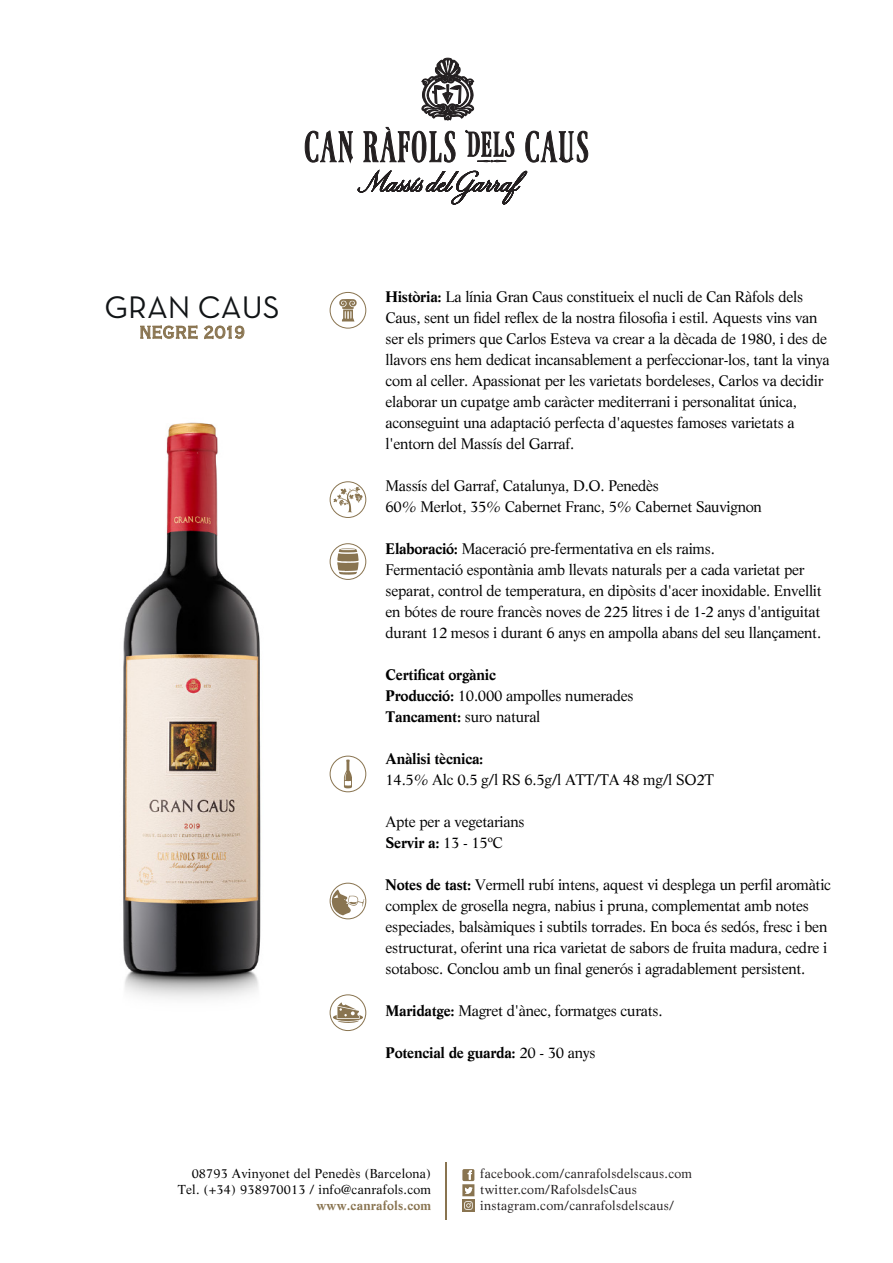
<style>
.page{position:relative;width:893px;height:1263px;background:#fff}
.page>*{position:absolute;margin:0;border:0;box-sizing:border-box;transform-origin:0 0}
.t1{font:31.8px "Neutra Text Book SC";color:#111416}
.t2{font:22.95px "Copperplate Gothic Std 29 BC";letter-spacing:-.02em;color:#897450}
.t3{font:15px/21px "Life LT Std";letter-spacing:-.02em;color:#000001}
.t4{font:700 15px/21px "Life LT Std";letter-spacing:-.02em;color:#000001}
.t5{font:12.75px/15.8px "Life LT Std";letter-spacing:.015em;color:#231f20}
.t6{font:12.75px/16.2px "Life LT Std";letter-spacing:.015em;color:#000001;text-align:right}
.t7{font:700 12.75px "Life LT Std";letter-spacing:.015em;color:#897450}
.s1{font-weight:700}
.s2{font-weight:400}
</style>
<div class="page">
<img style="left:123px;top:422px;width:138px;height:577px">
<svg style="left:140px;top:326px;width:57px;height:13px"></svg>
<svg style="left:204px;top:326px;width:40px;height:13px"></svg>
<svg style="left:330px;top:883px;width:36px;height:36px"></svg>
<svg style="left:330px;top:543px;width:36px;height:37px"></svg>
<svg style="left:330px;top:481px;width:36px;height:37px"></svg>
<svg style="left:330px;top:756px;width:36px;height:36px"></svg>
<svg style="left:330px;top:994px;width:36px;height:37px"></svg>
<svg style="left:330px;top:292px;width:36px;height:37px"></svg>
<div style="left:462px;top:1199px;width:12px;height:12px;background:#897450"></div>
<svg style="left:462px;top:1169px;width:12px;height:41px"></svg>
<hr style="left:446px;top:1162px;width:1px;height:57px;background:#897450">
<svg style="left:305px;top:131px;width:48px;height:31px"></svg>
<svg style="left:364px;top:127px;width:91px;height:36px"></svg>
<svg style="left:526px;top:131px;width:62px;height:31px"></svg>
<svg style="left:466px;top:130px;width:48px;height:32px"></svg>
<svg style="left:358px;top:169px;width:169px;height:35px"></svg>
<svg style="left:422px;top:58px;width:52px;height:62px"></svg>
<h1 class="t1" style="left:105px;top:288px;width:177px">GRAN CAUS</h1>
<h2 class="t2" style="left:139px;top:321px;width:108px">NEGRE 2019</h2>
<p class="t3" style="left:386px;top:286px;width:446px"><span class="s1">Història:</span> La línia Gran Caus constitueix el nucli de Can Ràfols dels Caus, sent un fidel reflex de la nostra filosofia i estil. Aquests vins van ser els primers que Carlos Esteva va crear a la dècada de 1980, i des de llavors ens hem dedicat incansablement a perfeccionar-los, tant la vinya com al celler. Apassionat per les varietats bordeleses, Carlos va decidir elaborar un cupatge amb caràcter mediterrani i personalitat única, aconseguint una adaptació perfecta d'aquestes famoses varietats a l'entorn del Massís del Garraf.</p>
<p class="t3" style="left:386px;top:475px;width:378px">Massís del Garraf, Catalunya, D.O. Penedès<br>60% Merlot, 35% Cabernet Franc, 5% Cabernet Sauvignon</p>
<p class="t3" style="left:386px;top:538px;width:438px"><span class="s1">Elaboració:</span> Maceració pre-fermentativa en els raims.<br>Fermentació espontània amb llevats naturals per a cada varietat per separat, control de temperatura, en dipòsits d'acer inoxidable. Envellit en bótes de roure francès noves de 225 litres i de 1-2 anys d'antiguitat durant 12 mesos i durant 6 anys en ampolla abans del seu llançament.</p>
<p class="t4" style="left:386px;top:664px;width:250px">Certificat orgànic<br>Producció: <span class="s2">10.000 ampolles numerades<br></span>Tancament: <span class="s2">suro natural</span></p>
<p class="t4" style="left:386px;top:748px;width:99px">Anàlisi tècnica:</p>
<p class="t3" style="left:386px;top:769px;width:330px">14.5% Alc 0.5 g/l RS 6.5g/l ATT/TA 48 mg/l SO2T</p>
<p class="t3" style="left:386px;top:811px;width:141px">Apte per a vegetarians<br><span class="s1">Servir a:</span> 13 - 15ºC</p>
<p class="t3" style="left:386px;top:874px;width:447px"><span class="s1">Notes de tast:</span> Vermell rubí intens, aquest vi desplega un perfil aromàtic complex de grosella negra, nabius i pruna, complementat amb notes especiades, balsàmiques i subtils torrades. En boca és sedós, fresc i ben estructurat, oferint una rica varietat de sabors de fruita madura, cedre i sotabosc. Conclou amb un final generós i agradablement persistent.</p>
<p class="t3" style="left:386px;top:1000px;width:278px"><span class="s1">Maridatge:</span> Magret d'ànec, formatges curats.</p>
<p class="t4" style="left:386px;top:1042px;width:212px">Potencial de guarda: <span class="s2">20 - 30 anys</span></p>
<p class="t6" style="left:178px;top:1165px;width:255px">08793 Avinyonet del Penedès (Barcelona)<br>Tel. (+34) 938970013 / info@canrafols.com</p>
<p class="t7" style="left:316px;top:1198px;width:116px">www.canrafols.com</p>
<p class="t5" style="left:480px;top:1166px;width:213px">facebook.com/canrafolsdelscaus.com twitter.com/RafolsdelsCaus instagram.com/canrafolsdelscaus/</p>
</div>
